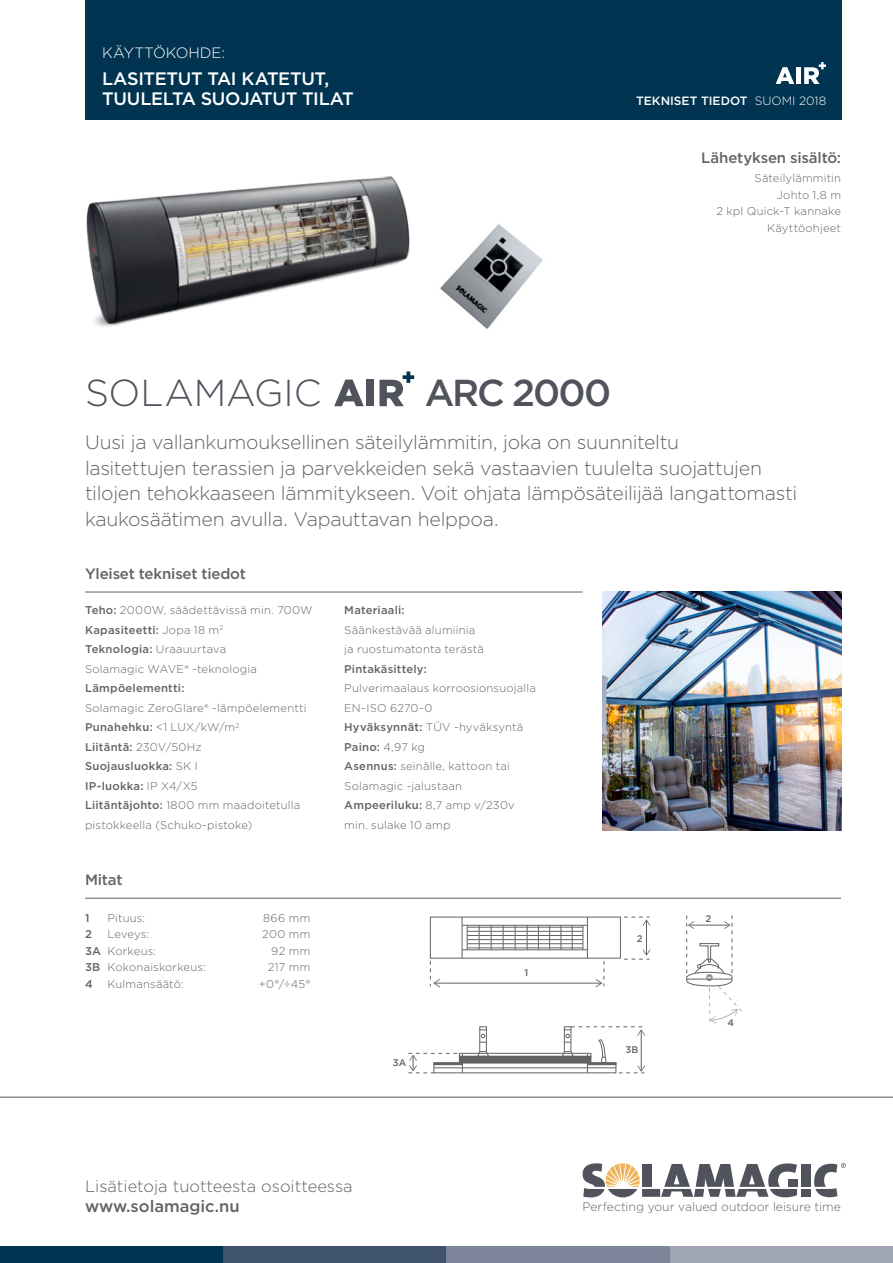
<style>
.page{position:relative;width:893px;height:1263px;background:#fff}
.page>*{position:absolute;margin:0;border:0;box-sizing:border-box;transform-origin:0 0}
.t1{font:300 37.5px "Gotham";letter-spacing:-.005em;color:#50535c}
.t2{font:500 37.5px "Gotham";letter-spacing:-.055em;color:#50535c}
.t3{font:300 19.5px/25.5px "Gotham";letter-spacing:-.015em;color:#636366}
.t4{font:500 18px "Gotham";letter-spacing:-.02em;color:#fff}
.t5{font:300 16.5px "Gotham";color:#636366}
.t6{font:500 16.5px "Gotham";color:#636366}
.t7{font:500 15px "Gotham";letter-spacing:-.015em;color:#636366}
.t8{font:300 15px "Gotham";letter-spacing:-.005em;color:#fff}
.t9{font:300 12.15px "Gotham";letter-spacing:-.005em;color:#636366}
.t10{font:500 12px "Gotham";color:#fff}
.t11{font:300 11.25px/19.5px "Gotham";letter-spacing:.015em;color:#636366}
.t12{font:500 11.25px "Gotham";letter-spacing:.02em;color:#636366}
.t13{font:500 9.6px "Gotham";color:#636366}
.s1{font-weight:300}
.s2{font-weight:500}
</style>
<div class="page">
<div style="left:85px;top:0;width:756px;height:120px;background:#013451"></div>
<svg style="left:776px;top:67px;width:18px;height:17px"></svg>
<div style="left:796px;top:67px;width:5px;height:17px;background:#fff"></div>
<svg style="left:804px;top:62px;width:22px;height:22px"></svg>
<div style="left:670px;top:1246px;width:223px;height:17px;background:#9fa5b4"></div>
<div style="left:0;top:1246px;width:223px;height:17px;background:#013451"></div>
<div style="left:223px;top:1246px;width:223px;height:17px;background:#40536e"></div>
<div style="left:446px;top:1246px;width:224px;height:17px;background:#7c8599"></div>
<svg style="left:583px;top:1163px;width:57px;height:34px"></svg>
<div style="left:642px;top:1164px;width:9px;height:23px;background:#50535c"></div>
<div style="left:642px;top:1189px;width:18px;height:8px;background:#50535c"></div>
<svg style="left:661px;top:1163px;width:136px;height:34px"></svg>
<div style="left:788px;top:1179px;width:9px;height:8px;background:#50535c"></div>
<div style="left:801px;top:1164px;width:9px;height:23px;background:#50535c"></div>
<div style="left:801px;top:1189px;width:9px;height:8px;background:#50535c"></div>
<svg style="left:814px;top:1163px;width:32px;height:34px"></svg>
<hr style="left:0;top:1097px;width:893px;height:1px;background:#50535c">
<img style="left:602px;top:592px;width:239px;height:238px">
<svg style="left:334px;top:380px;width:30px;height:26px"></svg>
<div style="left:367px;top:380px;width:7px;height:26px;background:#50535c"></div>
<svg style="left:379px;top:371px;width:35px;height:35px"></svg>
<img style="left:86px;top:176px;width:324px;height:151px">
<svg style="left:686px;top:915px;width:56px;height:108px"></svg>
<svg style="left:430px;top:916px;width:220px;height:71px"></svg>
<svg style="left:408px;top:1026px;width:237px;height:47px"></svg>
<img style="left:440px;top:224px;width:103px;height:105px">
<hr style="left:85px;top:592px;width:498px;height:1px;background:#636366">
<hr style="left:85px;top:898px;width:756px;height:1px;background:#636366">
<p class="t8" style="left:102px;top:44px;width:124px">KÄYTTÖKOHDE:</p>
<p class="t4" style="left:102px;top:67px;width:229px">LASITETUT TAI KATETUT,</p>
<p class="t4" style="left:102px;top:87px;width:253px">TUULELTA SUOJATUT TILAT</p>
<p class="t10" style="left:636px;top:93px;width:192px">TEKNISET TIEDOT <span class="s1">SUOMI 2018</span></p>
<p class="t7" style="left:701px;top:148px;width:141px">Lähetyksen sisältö:</p>
<p class="t11" style="left:754px;top:168px;width:88px">Säteilylämmitin</p>
<p class="t11" style="left:777px;top:185px;width:66px">Johto 1,8 m</p>
<p class="t11" style="left:716px;top:201px;width:126px">2 kpl Quick-T kannake</p>
<p class="t11" style="left:767px;top:218px;width:75px">Käyttöohjeet</p>
<p class="t1" style="left:85px;top:369px;width:238px">SOLAMAGIC</p>
<p class="t2" style="left:425px;top:368px;width:188px">ARC 2000</p>
<p class="t3" style="left:85px;top:429px;width:714px">Uusi ja vallankumouksellinen säteilylämmitin, joka on suunniteltu<br>lasitettujen terassien ja parvekkeiden sekä vastaavien tuulelta suojattujen tilojen tehokkaaseen lämmitykseen. Voit ohjata lämpösäteilijää langattomasti kaukosäätimen avulla. Vapauttavan helppoa.</p>
<p class="t7" style="left:85px;top:564px;width:162px">Yleiset tekniset tiedot</p>
<p class="t11" style="left:85px;top:600px;width:229px"><span class="s2">Teho:</span> 2000W, säädettävissä min. 700W</p>
<p class="t12" style="left:85px;top:623px;width:140px">Kapasiteetti: <span class="s1">Jopa 18 m</span><sup>2</sup></p>
<p class="t11" style="left:85px;top:639px;width:173px"><span class="s2">Teknologia:</span> Uraauurtava<br>Solamagic WAVE® -teknologia</p>
<p class="t11" style="left:85px;top:678px;width:223px"><span class="s2">Lämpöelementti:<br></span>Solamagic ZeroGlare® -lämpöelementti</p>
<p class="t12" style="left:85px;top:720px;width:156px">Punahehku: <span class="s1">&lt;1 LUX/kW/m</span><sup>2</sup></p>
<p class="t12" style="left:85px;top:740px;width:118px">Liitäntä: <span class="s1">230V/50Hz</span></p>
<p class="t12" style="left:85px;top:759px;width:114px">Suojausluokka: <span class="s1">SK I</span></p>
<p class="t12" style="left:85px;top:779px;width:114px">IP-luokka: <span class="s1">IP X4/X5</span></p>
<p class="t11" style="left:85px;top:795px;width:217px"><span class="s2">Liitäntäjohto:</span> 1800 mm maadoitetulla pistokkeella (Schuko-pistoke)</p>
<p class="t7" style="left:85px;top:870px;width:39px">Mitat</p>
<p class="t12" style="left:85px;top:910px;width:6px">1</p>
<p class="t11" style="left:108px;top:908px;width:39px">Pituus:</p>
<p class="t11" style="left:263px;top:908px;width:49px">866 mm</p>
<p class="t12" style="left:85px;top:927px;width:8px">2</p>
<p class="t11" style="left:108px;top:924px;width:43px">Leveys:</p>
<p class="t11" style="left:262px;top:924px;width:50px">200 mm</p>
<p class="t11" style="left:85px;top:941px;width:73px"><span class="s2">3A</span> Korkeus:</p>
<p class="t11" style="left:271px;top:941px;width:41px">92 mm</p>
<p class="t11" style="left:85px;top:957px;width:122px"><span class="s2">3B</span> Kokonaiskorkeus:</p>
<p class="t11" style="left:268px;top:957px;width:44px">217 mm</p>
<p class="t12" style="left:85px;top:976px;width:9px">4</p>
<p class="t11" style="left:108px;top:974px;width:78px">Kulmansäätö:</p>
<p class="t11" style="left:259px;top:974px;width:53px">+0°/÷45°</p>
<p class="t11" style="left:344px;top:600px;width:141px"><span class="s2">Materiaali:<br></span>Säänkestävää alumiinia ja ruostumatonta terästä</p>
<p class="t11" style="left:344px;top:659px;width:193px"><span class="s2">Pintakäsittely:<br></span>Pulverimaalaus korroosionsuojalla<br>EN-ISO 6270-0</p>
<p class="t11" style="left:344px;top:717px;width:181px"><span class="s2">Hyväksynnät:</span> TÜV -hyväksyntä</p>
<p class="t12" style="left:344px;top:740px;width:82px">Paino: <span class="s1">4,97 kg</span></p>
<p class="t11" style="left:344px;top:756px;width:167px"><span class="s2">Asennus:</span> seinälle, kattoon tai<br>Solamagic -jalustaan</p>
<p class="t11" style="left:344px;top:795px;width:172px"><span class="s2">Ampeeriluku:</span> 8,7 amp v/230v min. sulake 10 amp</p>
<p class="t13" style="left:393px;top:1057px;width:15px">3A</p>
<p class="t13" style="left:525px;top:967px;width:5px">1</p>
<p class="t5" style="left:85px;top:1176px;width:269px">Lisätietoja tuotteesta osoitteessa</p>
<p class="t6" style="left:85px;top:1195px;width:156px">www.solamagic.nu</p>
<p class="t13" style="left:637px;top:932px;width:7px">2</p>
<p class="t13" style="left:626px;top:1044px;width:14px">3B</p>
<p class="t13" style="left:705px;top:912px;width:7px">2</p>
<p class="t13" style="left:728px;top:1017px;width:8px">4</p>
<p class="t9" style="left:582px;top:1199px;width:260px">Perfecting your valued outdoor leisure time</p>
</div>
